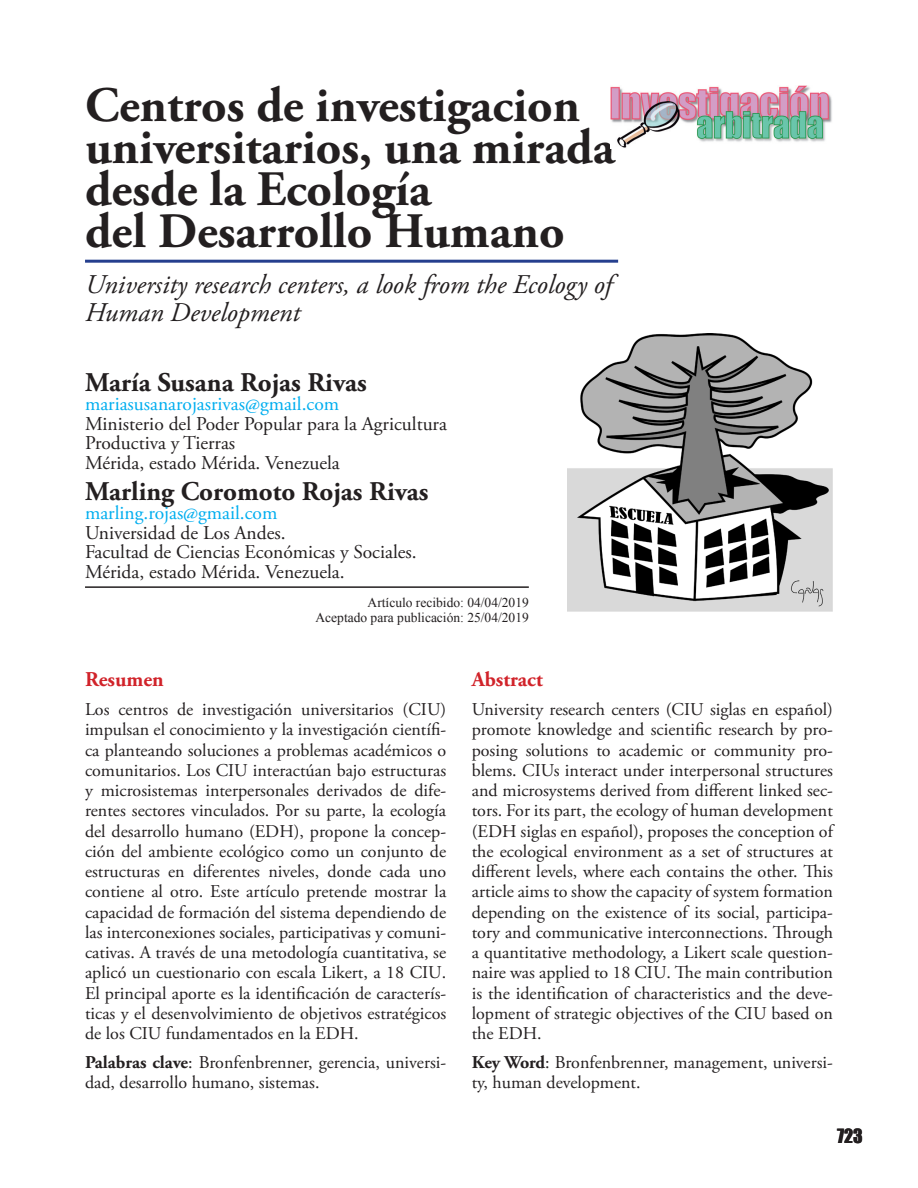
<style>
.page{position:relative;width:918px;height:1188px;background:#fff}
.page>*{position:absolute;margin:0;border:0;box-sizing:border-box;transform-origin:0 0}
.TITULO_ART_Sin{font:700 49.5px/42px "Adobe Garamond Pro";color:#231f20}
.TITULO_ART_Con{font:700 49.5px "Adobe Garamond Pro";color:#231f20}
.Titulo_Ingles{font:italic 27px/28.5px "Adobe Garamond Pro";color:#231f20}
.Autores{font:700 27px "Adobe Garamond Pro";color:#231f20}
.Resum_Abstra{font:700 21px "Adobe Garamond Pro";color:#d1232a}
.Correo_Univer{font:19.5px "Adobe Garamond Pro";color:#231f20}
.Correo_Univer-2{font:19.5px "Adobe Garamond Pro";color:#00aeef}
.Correo_Univer_-_con{font:19.5px "Adobe Garamond Pro";color:#231f20}
.t1{font:18px/20.2px "Adobe Garamond Pro";color:#231f20;text-align:justify}
.t2{font:18px "Impact";color:#231f20}
.Recibido{font:13.5px "Times New Roman";color:#231f20}
.s1{font-weight:700}
</style>
<div class="page">
<img style="left:568px;top:334px;width:265px;height:278px">
<hr style="left:85px;top:260px;width:533px;height:3px;background:#253f8e">
<img style="left:610px;top:85px;width:222px;height:63px">
<hr style="left:85px;top:586px;width:444px;height:2px;background:#231f20">
<p class="TITULO_ART_Sin" style="left:85px;top:85px;width:531px">Centros de investigacion universitarios, una mirada desde la Ecología</p>
<p class="TITULO_ART_Con" style="left:85px;top:202px;width:481px">del Desarrollo Humano</p>
<p class="Titulo_Ingles" style="left:85px;top:271px;width:528px">University research centers, a look from the Ecology of<br>Human Development</p>
<p class="Autores" style="left:85px;top:366px;width:283px">María Susana Rojas Rivas</p>
<p class="Correo_Univer-2" style="left:85px;top:392px;width:256px">mariasusanarojasrivas@gmail.com</p>
<p class="Correo_Univer" style="left:85px;top:412px;width:363px">Ministerio del Poder Popular para la Agricultura</p>
<p class="Correo_Univer" style="left:85px;top:431px;width:152px">Productiva y Tierras</p>
<p class="Correo_Univer" style="left:85px;top:451px;width:256px">Mérida, estado Mérida. Venezuela</p>
<p class="Autores" style="left:85px;top:476px;width:345px">Marling Coromoto Rojas Rivas</p>
<p class="Correo_Univer-2" style="left:85px;top:502px;width:194px">marling.rojas@gmail.com</p>
<p class="Correo_Univer" style="left:85px;top:521px;width:202px">Universidad de Los Andes.</p>
<p class="Correo_Univer" style="left:85px;top:541px;width:333px">Facultad de Ciencias Económicas y Sociales.</p>
<p class="Correo_Univer_-_con" style="left:85px;top:560px;width:261px">Mérida, estado Mérida. Venezuela.</p>
<p class="Recibido" style="left:368px;top:593px;width:163px">Artículo recibido: 04/04/2019</p>
<p class="Recibido" style="left:316px;top:608px;width:215px">Aceptado para publicación: 25/04/2019</p>
<p class="Resum_Abstra" style="left:85px;top:668px;width:80px">Resumen</p>
<p class="t1" style="left:85px;top:700px;width:363px">Los centros de investigación universitarios (CIU) impulsan el conocimiento y la investigación científi&shy;ca planteando soluciones a problemas académicos o comunitarios. Los CIU interactúan bajo estructuras y microsistemas interpersonales derivados de dife&shy;rentes sectores vinculados. Por su parte, la ecología del desarrollo humano (EDH), propone la concep&shy;ción del ambiente ecológico como un conjunto de estructuras en diferentes niveles, donde cada uno contiene al otro. Este artículo pretende mostrar la capacidad de formación del sistema dependiendo de las interconexiones sociales, participativas y comuni&shy;cativas. A través de una metodología cuantitativa, se aplicó un cuestionario con escala Likert, a 18 CIU.<br>El principal aporte es la identificación de caracterís&shy;ticas y el desenvolvimiento de objetivos estratégicos de los CIU fundamentados en la EDH.</p>
<p class="t1" style="left:85px;top:1053px;width:363px"><span class="s1">Palabras clave</span>: Bronfenbrenner, gerencia, universi&shy;dad, desarrollo humano, sistemas.</p>
<p class="Resum_Abstra" style="left:472px;top:668px;width:73px">Abstract</p>
<p class="t1" style="left:472px;top:700px;width:363px">University research centers (CIU siglas en español) promote knowledge and scientific research by pro&shy;posing solutions to academic or community pro&shy;blems. CIUs interact under interpersonal structures and microsystems derived from different linked sec&shy;tors. For its part, the ecology of human development (EDH siglas en español), proposes the conception of the ecological environment as a set of structures at different levels, where each contains the other. This article aims to show the capacity of system formation depending on the existence of its social, participa&shy;tory and communicative interconnections. Through a quantitative methodology, a Likert scale question&shy;naire was applied to 18 CIU. The main contribution is the identification of characteristics and the deve&shy;lopment of strategic objectives of the CIU based on the EDH.</p>
<p class="t1" style="left:472px;top:1053px;width:363px"><span class="s1">Key Word</span>: Bronfenbrenner, management, universi&shy;ty, human development.</p>
<p class="t2" style="left:837px;top:1122px;width:27px">723</p>
</div>
